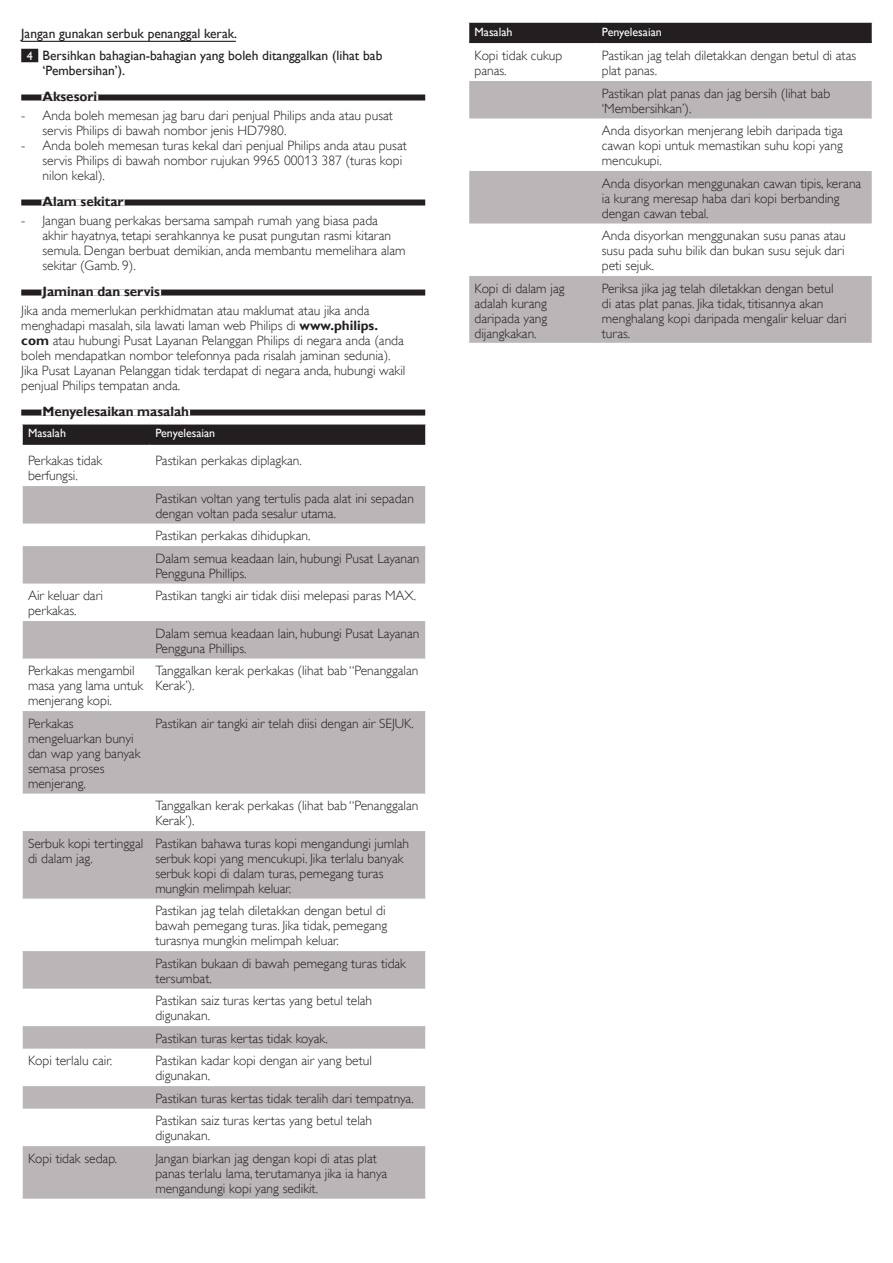
<style>
.page{position:relative;width:893px;height:1263px;background:#fff}
.page>*{position:absolute;margin:0;border:0;box-sizing:border-box;transform-origin:0 0}
.t1{font:13.5px/15px "Gill Sans Alt One WGL Light";color:#231f20}
.t2{font:13.5px/22.5px "Gill Sans Alt One WGL";color:#231f20}
.t3{font:700 13.5px "Gill Sans Alt One WGL";color:#231f20}
.t4{font:12px "Gill Sans Alt One WGL";color:#fff}
.s1{font-size:12px;color:#fff}
.s2{font-family:"Gill Sans Alt One WGL";font-weight:700}
</style>
<div class="page">
<svg style="left:469px;top:81px;width:403px;height:262px;fill:#bab6b7"></svg>
<div style="left:468px;top:22px;width:405px;height:20px;background:#231f20"></div>
<hr style="left:469px;top:42px;width:127px;height:1px;background:#231f20">
<hr style="left:596px;top:42px;width:276px;height:1px;background:#231f20">
<hr style="left:21px;top:41px;width:215px;height:1px;background:#231f20">
<div style="left:21px;top:49px;width:17px;height:13px;background:#231f20"></div>
<div style="left:21px;top:94px;width:404px;height:6px;background:#231f20"></div>
<div style="left:41px;top:95px;width:57px;height:6px;background:#fff"></div>
<div style="left:21px;top:199px;width:404px;height:6px;background:#231f20"></div>
<div style="left:41px;top:200px;width:84px;height:6px;background:#fff"></div>
<div style="left:21px;top:289px;width:404px;height:6px;background:#231f20"></div>
<div style="left:41px;top:290px;width:120px;height:6px;background:#fff"></div>
<div style="left:21px;top:409px;width:404px;height:6px;background:#231f20"></div>
<div style="left:41px;top:410px;width:149px;height:6px;background:#fff"></div>
<div style="left:23px;top:424px;width:402px;height:19px;background:#231f20"></div>
<svg style="left:23px;top:486px;width:402px;height:713px;fill:#bab6b7"></svg>
<hr style="left:23px;top:443px;width:126px;height:2px;background:#231f20">
<hr style="left:149px;top:443px;width:276px;height:2px;background:#231f20">
<p class="t2" style="left:27px;top:22px;width:357px;text-indent:-6px">Jangan gunakan serbuk penanggal kerak.<br><span class="s1">4</span> Bersihkan bahagian-bahagian yang boleh ditanggalkan (lihat bab</p>
<p class="t2" style="left:43px;top:59px;width:84px">‘Pembersihan’).</p>
<p class="t3" style="left:43px;top:87px;width:56px">Aksesori</p>
<p class="t1" style="left:43px;top:108px;width:352px;text-indent:-21px">- Anda boleh memesan jag baru dari penjual Philips anda atau pusat servis Philips di bawah nombor jenis HD7980.</p>
<p class="t1" style="left:43px;top:138px;width:366px;text-indent:-21px">- Anda boleh memesan turas kekal dari penjual Philips anda atau pusat servis Philips di bawah nombor rujukan 9965 00013 387 (turas kopi nilon kekal).</p>
<p class="t3" style="left:43px;top:192px;width:83px">Alam sekitar</p>
<p class="t1" style="left:43px;top:213px;width:365px;text-indent:-21px">- Jangan buang perkakas bersama sampah rumah yang biasa pada akhir hayatnya, tetapi serahkannya ke pusat pungutan rasmi kitaran semula. Dengan berbuat demikian, anda membantu memelihara alam sekitar (Gamb. 9).</p>
<p class="t3" style="left:43px;top:282px;width:119px">Jaminan dan servis</p>
<p class="t1" style="left:21px;top:303px;width:386px">Jika anda memerlukan perkhidmatan atau maklumat atau jika anda menghadapi masalah, sila lawati laman web Philips di <span class="s2">www.philips. com</span> atau hubungi Pusat Layanan Pelanggan Philips di negara anda (anda boleh mendapatkan nombor telefonnya pada risalah jaminan sedunia).<br>Jika Pusat Layanan Pelanggan tidak terdapat di negara anda, hubungi wakil penjual Philips tempatan anda.</p>
<p class="t3" style="left:43px;top:402px;width:148px">Menyelesaikan masalah</p>
<p class="t4" style="left:28px;top:425px;width:39px">Masalah</p>
<p class="t4" style="left:155px;top:425px;width:61px">Penyelesaian</p>
<p class="t1" style="left:28px;top:453px;width:76px">Perkakas tidak berfungsi.</p>
<p class="t1" style="left:155px;top:453px;width:148px">Pastikan perkakas diplagkan.</p>
<p class="t1" style="left:155px;top:491px;width:260px">Pastikan voltan yang tertulis pada alat ini sepadan dengan voltan pada sesalur utama.</p>
<p class="t1" style="left:155px;top:524px;width:266px;line-height:22.5px">Pastikan perkakas dihidupkan.<br>Dalam semua keadaan lain, hubungi Pusat Layanan</p>
<p class="t1" style="left:155px;top:566px;width:93px">Pengguna Phillips.</p>
<p class="t1" style="left:28px;top:588px;width:77px">Air keluar dari perkakas.</p>
<p class="t1" style="left:155px;top:588px;width:262px">Pastikan tangki air tidak diisi melepasi paras MAX.</p>
<p class="t1" style="left:155px;top:626px;width:266px">Dalam semua keadaan lain, hubungi Pusat Layanan<br>Pengguna Phillips.</p>
<p class="t1" style="left:28px;top:663px;width:117px">Perkakas mengambil masa yang lama untuk menjerang kopi.</p>
<p class="t1" style="left:155px;top:663px;width:265px">Tanggalkan kerak perkakas (lihat bab “Penanggalan<br>Kerak’).</p>
<p class="t1" style="left:28px;top:716px;width:114px">Perkakas mengeluarkan bunyi dan wap yang banyak semasa proses menjerang.</p>
<p class="t1" style="left:155px;top:716px;width:260px">Pastikan air tangki air telah diisi dengan air SEJUK.</p>
<p class="t1" style="left:155px;top:798px;width:265px">Tanggalkan kerak perkakas (lihat bab “Penanggalan<br>Kerak’).</p>
<p class="t1" style="left:28px;top:836px;width:117px">Serbuk kopi tertinggal di dalam jag.</p>
<p class="t1" style="left:155px;top:836px;width:255px">Pastikan bahawa turas kopi mengandungi jumlah serbuk kopi yang mencukupi. Jika terlalu banyak serbuk kopi di dalam turas, pemegang turas mungkin melimpah keluar.</p>
<p class="t1" style="left:155px;top:903px;width:233px">Pastikan jag telah diletakkan dengan betul di bawah pemegang turas. Jika tidak, pemegang turasnya mungkin melimpah keluar.</p>
<p class="t1" style="left:155px;top:956px;width:252px">Pastikan bukaan di bawah pemegang turas tidak tersumbat.</p>
<p class="t1" style="left:155px;top:993px;width:218px">Pastikan saiz turas kertas yang betul telah digunakan.</p>
<p class="t1" style="left:155px;top:1031px;width:174px">Pastikan turas kertas tidak koyak.</p>
<p class="t1" style="left:28px;top:1053px;width:86px">Kopi terlalu cair.</p>
<p class="t1" style="left:155px;top:1053px;width:218px">Pastikan kadar kopi dengan air yang betul digunakan.</p>
<p class="t1" style="left:155px;top:1087px;width:260px;line-height:22.5px">Pastikan turas kertas tidak teralih dari tempatnya.<br>Pastikan saiz turas kertas yang betul telah</p>
<p class="t1" style="left:155px;top:1128px;width:56px">digunakan.</p>
<p class="t1" style="left:28px;top:1151px;width:91px">Kopi tidak sedap.</p>
<p class="t1" style="left:155px;top:1151px;width:233px">Jangan biarkan jag dengan kopi di atas plat panas terlalu lama, terutamanya jika ia hanya mengandungi kopi yang sedikit.</p>
<p class="t4" style="left:474px;top:23px;width:39px">Masalah</p>
<p class="t4" style="left:602px;top:23px;width:61px">Penyelesaian</p>
<p class="t1" style="left:474px;top:48px;width:89px">Kopi tidak cukup panas.</p>
<p class="t1" style="left:602px;top:48px;width:256px">Pastikan jag telah diletakkan dengan betul di atas plat panas.</p>
<p class="t1" style="left:602px;top:86px;width:230px">Pastikan plat panas dan jag bersih (lihat bab ‘Membersihkan’).</p>
<p class="t1" style="left:602px;top:123px;width:243px;text-align:justify">Anda disyorkan menjerang lebih daripada tiga cawan kopi untuk memastikan suhu kopi yang mencukupi.</p>
<p class="t1" style="left:602px;top:176px;width:261px">Anda disyorkan menggunakan cawan tipis, kerana ia kurang meresap haba dari kopi berbanding dengan cawan tebal.</p>
<p class="t1" style="left:602px;top:228px;width:246px;text-align:justify">Anda disyorkan menggunakan susu panas atau susu pada suhu bilik dan bukan susu sejuk dari peti sejuk.</p>
<p class="t1" style="left:474px;top:281px;width:92px">Kopi di dalam jag adalah kurang daripada yang dijangkakan.</p>
<p class="t1" style="left:602px;top:281px;width:246px">Periksa jika jag telah diletakkan dengan betul<br>di atas plat panas. Jika tidak, titisannya akan menghalang kopi daripada mengalir keluar dari turas.</p>
</div>
